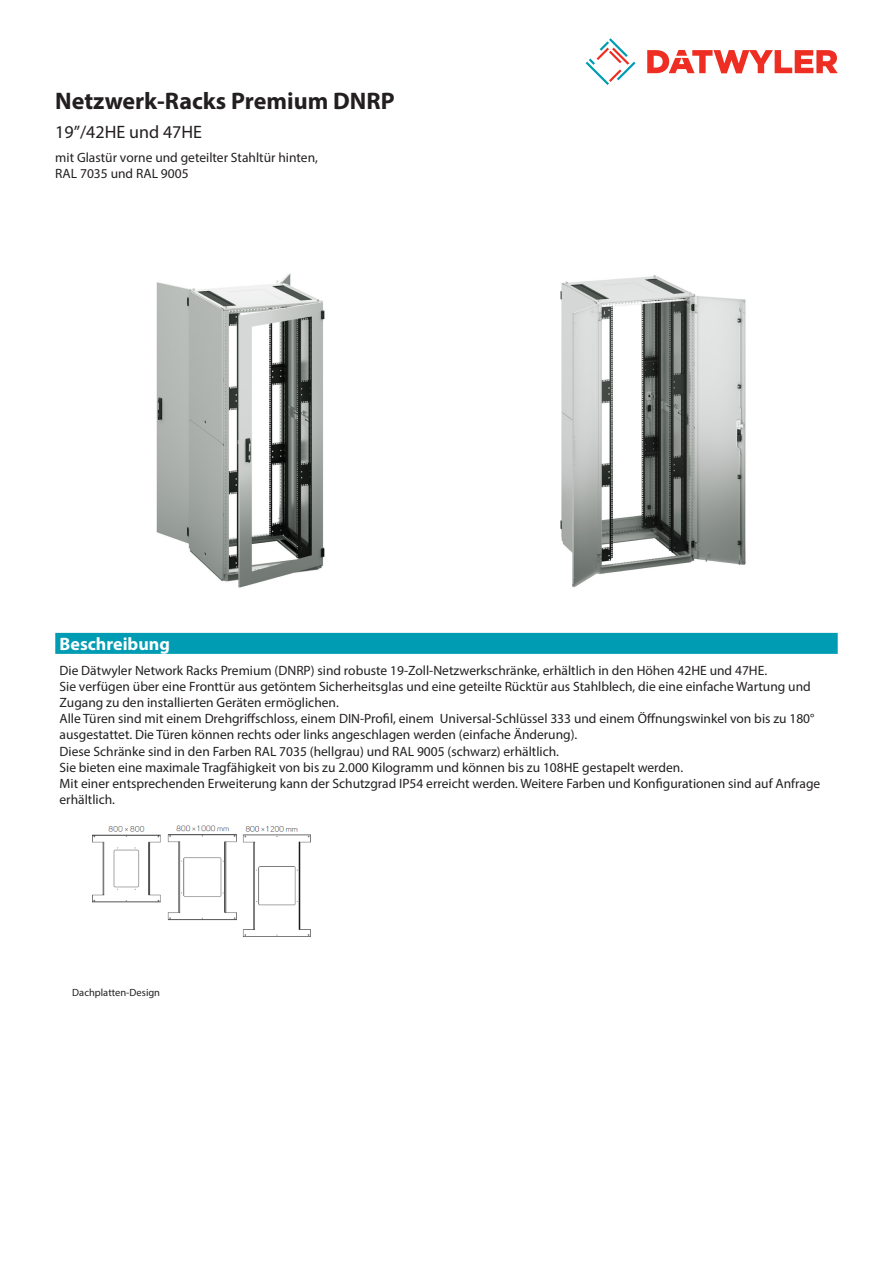
<style>
.page{position:relative;width:893px;height:1263px;background:#fff}
.page>*{position:absolute;margin:0;border:0;box-sizing:border-box;transform-origin:0 0}
.Product_Head{font:700 24px "Myriad Pro";color:#231f20}
.SubHead{font:18px "Myriad Pro";color:#231f20}
.Standard_Head_Properties{font:700 18px "Myriad Pro";color:#fff}
.Standard_text{font:13.5px/16.2px "Myriad Pro";color:#231f20}
.imagetext{font:10.5px "Myriad Pro";color:#231f20}
</style>
<div class="page">
<svg style="left:586px;top:38px;width:49px;height:47px"></svg>
<svg style="left:647px;top:50px;width:191px;height:23px"></svg>
<img style="left:156px;top:273px;width:169px;height:315px">
<img style="left:560px;top:275px;width:186px;height:312px">
<div style="left:55px;top:633px;width:783px;height:21px;background:#009cb3"></div>
<img style="left:92px;top:825px;width:219px;height:112px">
<p class="Product_Head" style="left:55px;top:86px;width:341px">Netzwerk-Racks Premium DNRP</p>
<p class="SubHead" style="left:55px;top:120px;width:148px">19”/42HE und 47HE</p>
<p class="Standard_text" style="left:55px;top:149px;width:264px">mit Glastür vorne und geteilter Stahltür hinten,<br>RAL 7035 und RAL 9005</p>
<p class="Standard_Head_Properties" style="left:60px;top:632px;width:112px">Beschreibung</p>
<p class="Standard_text" style="left:60px;top:662px;width:762px">Die Dätwyler Network Racks Premium (DNRP) sind robuste 19-Zoll-Netzwerkschränke, erhältlich in den Höhen 42HE und 47HE.<br>Sie verfügen über eine Fronttür aus getöntem Sicherheitsglas und eine geteilte Rücktür aus Stahlblech, die eine einfache Wartung und Zugang zu den installierten Geräten ermöglichen.<br>Alle Türen sind mit einem Drehgriffschloss, einem DIN-Profil, einem Universal-Schlüssel 333 und einem Öffnungswinkel von bis zu 180° ausgestattet. Die Türen können rechts oder links angeschlagen werden (einfache Änderung).<br>Diese Schränke sind in den Farben RAL 7035 (hellgrau) und RAL 9005 (schwarz) erhältlich.<br>Sie bieten eine maximale Tragfähigkeit von bis zu 2.000 Kilogramm und können bis zu 108HE gestapelt werden.<br>Mit einer entsprechenden Erweiterung kann der Schutzgrad IP54 erreicht werden. Weitere Farben und Konfigurationen sind auf Anfrage erhältlich.</p>
<p class="imagetext" style="left:72px;top:986px;width:89px">Dachplatten-Design</p>
</div>
